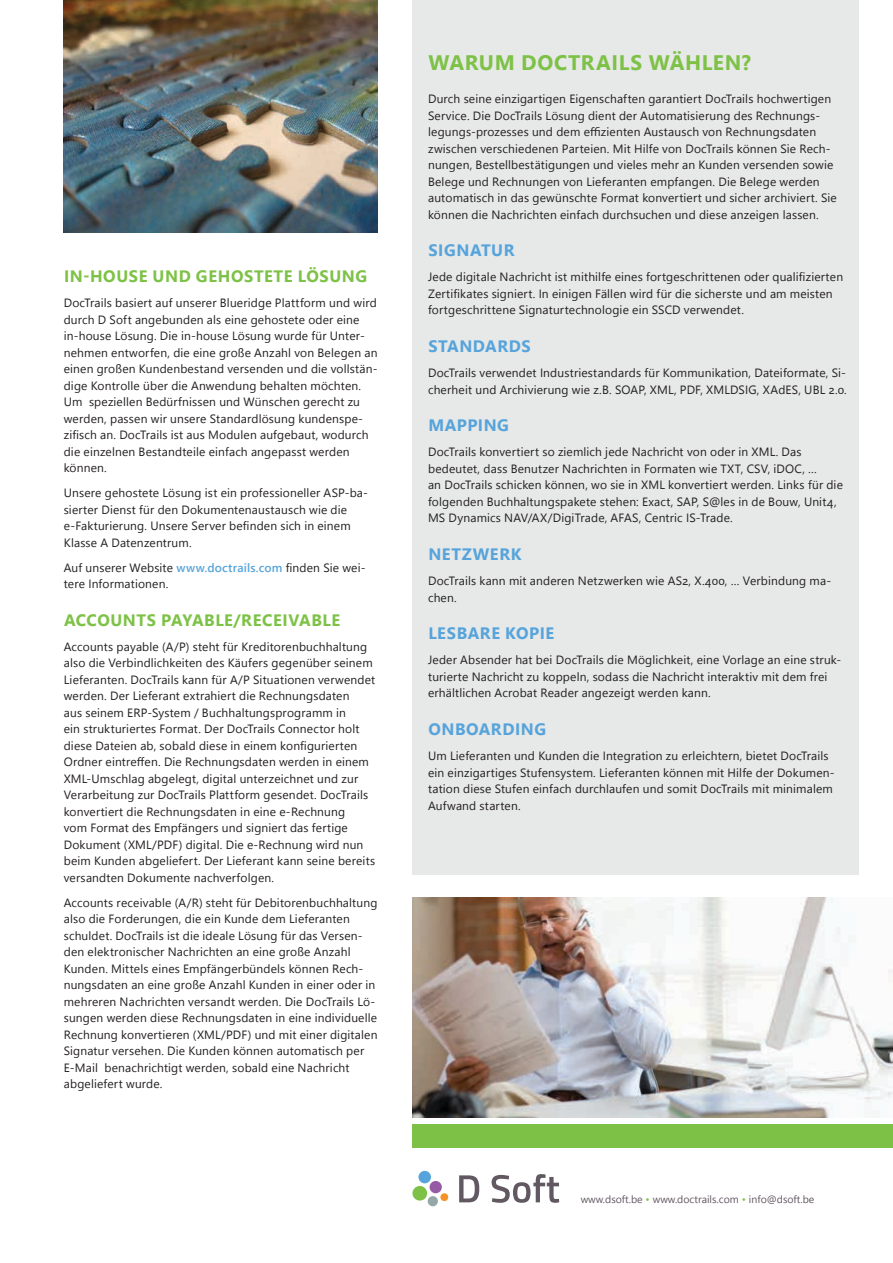
<style>
.page{position:relative;width:893px;height:1263px;background:#fff}
.page>*{position:absolute;margin:0;border:0;box-sizing:border-box;transform-origin:0 0}
.t1{font:700 21px "Segoe UI";letter-spacing:.025em;color:#7dc246}
.t2{font:700 16.5px "Segoe UI";letter-spacing:.035em;color:#56a4db}
.t3{font:700 16.5px "Segoe UI";letter-spacing:.035em;color:#7dc246}
.t4{font:12px/16.5px "Segoe UI";letter-spacing:.015em;color:#231f20}
.t5{font:10.5px "Segoe UI";color:#615861}
.s1{font-weight:600;color:#56a4db}
.s2{color:#7dc246}
</style>
<div class="page">
<div style="left:412px;top:0;width:447px;height:875px;background:#e7e8e8"></div>
<div style="left:412px;top:1125px;width:481px;height:23px;background:#7dc246"></div>
<div style="left:412px;top:1186px;width:15px;height:14px;background:#7dc246;border-radius:50%"></div>
<div style="left:418px;top:1171px;width:13px;height:12px;background:#56a4db;border-radius:50%"></div>
<div style="left:430px;top:1181px;width:12px;height:12px;background:#955ba5;border-radius:50%"></div>
<div style="left:428px;top:1196px;width:10px;height:10px;background:#96a7a8;border-radius:50%"></div>
<div style="left:440px;top:1193px;width:8px;height:8px;background:#f79226;border-radius:50%"></div>
<svg style="left:459px;top:1175px;width:20px;height:27px"></svg>
<svg style="left:492px;top:1174px;width:67px;height:29px"></svg>
<img style="left:412px;top:897px;width:481px;height:221px">
<img style="left:64px;top:0;width:314px;height:233px">
<h2 class="t3" style="left:64px;top:263px;width:305px">IN-HOUSE UND GEHOSTETE LÖSUNG</h2>
<p class="t4" style="left:64px;top:294px;width:315px">DocTrails basiert auf unserer Blueridge Plattform und wird durch D Soft angebunden als eine gehostete oder eine in-house Lösung. Die in-house Lösung wurde für Unter&shy;nehmen entworfen, die eine große Anzahl von Belegen an einen großen Kundenbestand versenden und die vollstän&shy;dige Kontrolle über die Anwendung behalten möchten.<br>Um speziellen Bedürfnissen und Wünschen gerecht zu werden, passen wir unsere Standardlösung kundenspe&shy;zifisch an. DocTrails ist aus Modulen aufgebaut, wodurch die einzelnen Bestandteile einfach angepasst werden können.</p>
<p class="t4" style="left:64px;top:484px;width:306px">Unsere gehostete Lösung ist ein professioneller ASP-ba&shy;sierter Dienst für den Dokumentenaustausch wie die e-Fakturierung. Unsere Server befinden sich in einem Klasse A Datenzentrum.</p>
<p class="t4" style="left:64px;top:559px;width:303px">Auf unserer Website <span class="s1">www.doctrails.com</span> finden Sie wei&shy;tere Informationen.</p>
<h2 class="t3" style="left:64px;top:607px;width:278px">ACCOUNTS PAYABLE/RECEIVABLE</h2>
<p class="t4" style="left:64px;top:638px;width:313px">Accounts payable (A/P) steht für Kreditorenbuchhaltung also die Verbindlichkeiten des Käufers gegenüber seinem Lieferanten. DocTrails kann für A/P Situationen verwendet werden. Der Lieferant extrahiert die Rechnungsdaten<br>aus seinem ERP-System / Buchhaltungsprogramm in<br>ein strukturiertes Format. Der DocTrails Connector holt diese Dateien ab, sobald diese in einem konfigurierten Ordner eintreffen. Die Rechnungsdaten werden in einem XML-Umschlag abgelegt, digital unterzeichnet und zur Verarbeitung zur DocTrails Plattform gesendet. DocTrails konvertiert die Rechnungsdaten in eine e-Rechnung<br>vom Format des Empfängers und signiert das fertige Dokument (XML/PDF) digital. Die e-Rechnung wird nun beim Kunden abgeliefert. Der Lieferant kann seine bereits versandten Dokumente nachverfolgen.</p>
<p class="t4" style="left:64px;top:894px;width:315px">Accounts receivable (A/R) steht für Debitorenbuchhaltung also die Forderungen, die ein Kunde dem Lieferanten schuldet. DocTrails ist die ideale Lösung für das Versen&shy;den elektronischer Nachrichten an eine große Anzahl Kunden. Mittels eines Empfängerbündels können Rech&shy;nungsdaten an eine große Anzahl Kunden in einer oder in mehreren Nachrichten versandt werden. Die DocTrails Lö&shy;sungen werden diese Rechnungsdaten in eine individuelle Rechnung konvertieren (XML/PDF) und mit einer digitalen Signatur versehen. Die Kunden können automatisch per E-Mail benachrichtigt werden, sobald eine Nachricht abgeliefert wurde.</p>
<h1 class="t1" style="left:428px;top:45px;width:324px">WARUM DOCTRAILS WÄHLEN?</h1>
<p class="t4" style="left:428px;top:90px;width:410px">Durch seine einzigartigen Eigenschaften garantiert DocTrails hochwertigen Service. Die DocTrails Lösung dient der Automatisierung des Rechnungs&shy;legungs-prozesses und dem effizienten Austausch von Rechnungsdaten zwischen verschiedenen Parteien. Mit Hilfe von DocTrails können Sie Rech&shy;nungen, Bestellbestätigungen und vieles mehr an Kunden versenden sowie Belege und Rechnungen von Lieferanten empfangen. Die Belege werden automatisch in das gewünschte Format konvertiert und sicher archiviert. Sie können die Nachrichten einfach durchsuchen und diese anzeigen lassen.</p>
<h2 class="t2" style="left:428px;top:237px;width:88px">SIGNATUR</h2>
<p class="t4" style="left:428px;top:269px;width:417px">Jede digitale Nachricht ist mithilfe eines fortgeschrittenen oder qualifizierten<br>Zertifikates signiert. In einigen Fällen wird für die sicherste und am meisten fortgeschrittene Signaturtechnologie ein SSCD verwendet.</p>
<h2 class="t2" style="left:428px;top:333px;width:104px">STANDARDS</h2>
<p class="t4" style="left:428px;top:364px;width:420px">DocTrails verwendet Industriestandards für Kommunikation, Dateiformate, Si&shy;cherheit und Archivierung wie z.B. SOAP, XML, PDF, XMLDSIG, XAdES, UBL 2.0.</p>
<h2 class="t2" style="left:428px;top:412px;width:82px">MAPPING</h2>
<p class="t4" style="left:428px;top:444px;width:416px">DocTrails konvertiert so ziemlich jede Nachricht von oder in XML. Das bedeutet, dass Benutzer Nachrichten in Formaten wie TXT, CSV, iDOC, …<br>an DocTrails schicken können, wo sie in XML konvertiert werden. Links für die folgenden Buchhaltungspakete stehen: Exact, SAP, S@les in de Bouw, Unit4, MS Dynamics NAV/AX/DigiTrade, AFAS, Centric IS-Trade.</p>
<h2 class="t2" style="left:428px;top:541px;width:95px">NETZWERK</h2>
<p class="t4" style="left:428px;top:572px;width:405px">DocTrails kann mit anderen Netzwerken wie AS2, X.400, … Verbindung ma&shy;chen.</p>
<h2 class="t2" style="left:428px;top:620px;width:127px">LESBARE KOPIE</h2>
<p class="t4" style="left:428px;top:652px;width:415px">Jeder Absender hat bei DocTrails die Möglichkeit, eine Vorlage an eine struk&shy;turierte Nachricht zu koppeln, sodass die Nachricht interaktiv mit dem frei erhältlichen Acrobat Reader angezeigt werden kann.</p>
<h2 class="t2" style="left:428px;top:716px;width:119px">ONBOARDING</h2>
<p class="t4" style="left:428px;top:747px;width:408px">Um Lieferanten und Kunden die Integration zu erleichtern, bietet DocTrails ein einzigartiges Stufensystem. Lieferanten können mit Hilfe der Dokumen&shy;tation diese Stufen einfach durchlaufen und somit DocTrails mit minimalem Aufwand starten.</p>
<p class="t5" style="left:581px;top:1191px;width:235px">www.dsoft.be <span class="s2">•</span> www.doctrails.com <span class="s2">•</span> info@dsoft.be</p>
</div>
